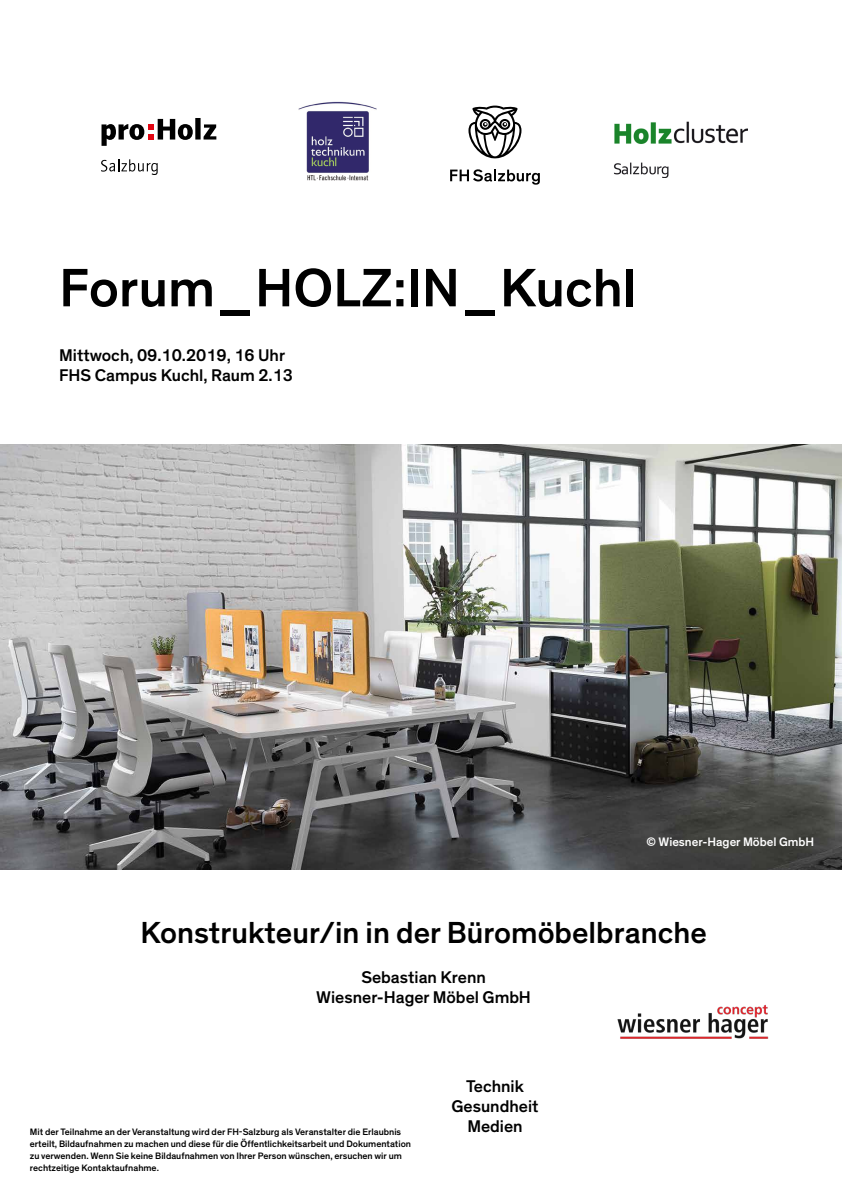
<style>
.page{position:relative;width:842px;height:1192px;background:#fff}
.page>*{position:absolute;margin:0;border:0;box-sizing:border-box;transform-origin:0 0}
.t1{font:500 55px "Theinhardt";color:#000}
.t2{font:500 31px "Theinhardt";color:#000}
.t3{font:500 17.25px/20px "Theinhardt";color:#000;text-align:center}
.t4{font:500 12.5px "Theinhardt";color:#fff}
.t5{font:500 9.5px/12px "Theinhardt";color:#000}
</style>
<div class="page">
<svg style="left:450px;top:169px;width:90px;height:16px"></svg>
<svg style="left:468px;top:106px;width:53px;height:52px"></svg>
<img style="left:614px;top:121px;width:133px;height:57px">
<img style="left:298px;top:101px;width:78px;height:80px">
<div style="left:195px;top:118px;width:6px;height:22px;background:#000"></div>
<svg style="left:204px;top:124px;width:12px;height:16px"></svg>
<svg style="left:102px;top:119px;width:91px;height:27px"></svg>
<svg style="left:101px;top:159px;width:57px;height:16px"></svg>
<img style="left:617px;top:1004px;width:152px;height:35px">
<img style="left:0;top:444px;width:842px;height:426px">
<h1 class="t1" style="left:59px;top:255px;width:579px">Forum_HOLZ:IN_Kuchl</h1>
<h3 class="t3" style="left:59px;top:346px;width:235px;text-align:left">Mittwoch, 09.10.2019, 16 Uhr<br>FHS Campus Kuchl, Raum 2.13</h3>
<h3 class="t4" style="left:646px;top:835px;width:169px">© Wiesner-Hager Möbel GmbH</h3>
<h2 class="t2" style="left:140px;top:914px;width:568px">Konstrukteur/in in der Büromöbelbranche</h2>
<h3 class="t3" style="left:316px;top:968px;width:216px">Sebastian Krenn<br>Wiesner-Hager Möbel GmbH</h3>
<p class="t5" style="left:30px;top:1126px;width:383px">Mit der Teilnahme an der Veranstaltung wird der FH-Salzburg als Veranstalter die Erlaubnis erteilt, Bildaufnahmen zu machen und diese für die Öffentlichkeitsarbeit und Dokumentation zu verwenden. Wenn Sie keine Bildaufnahmen von Ihrer Person wünschen, ersuchen wir um rechtzeitige Kontaktaufnahme.</p>
<h3 class="t3" style="left:451px;top:1077px;width:88px">Technik<br>Gesundheit<br>Medien</h3>
</div>
